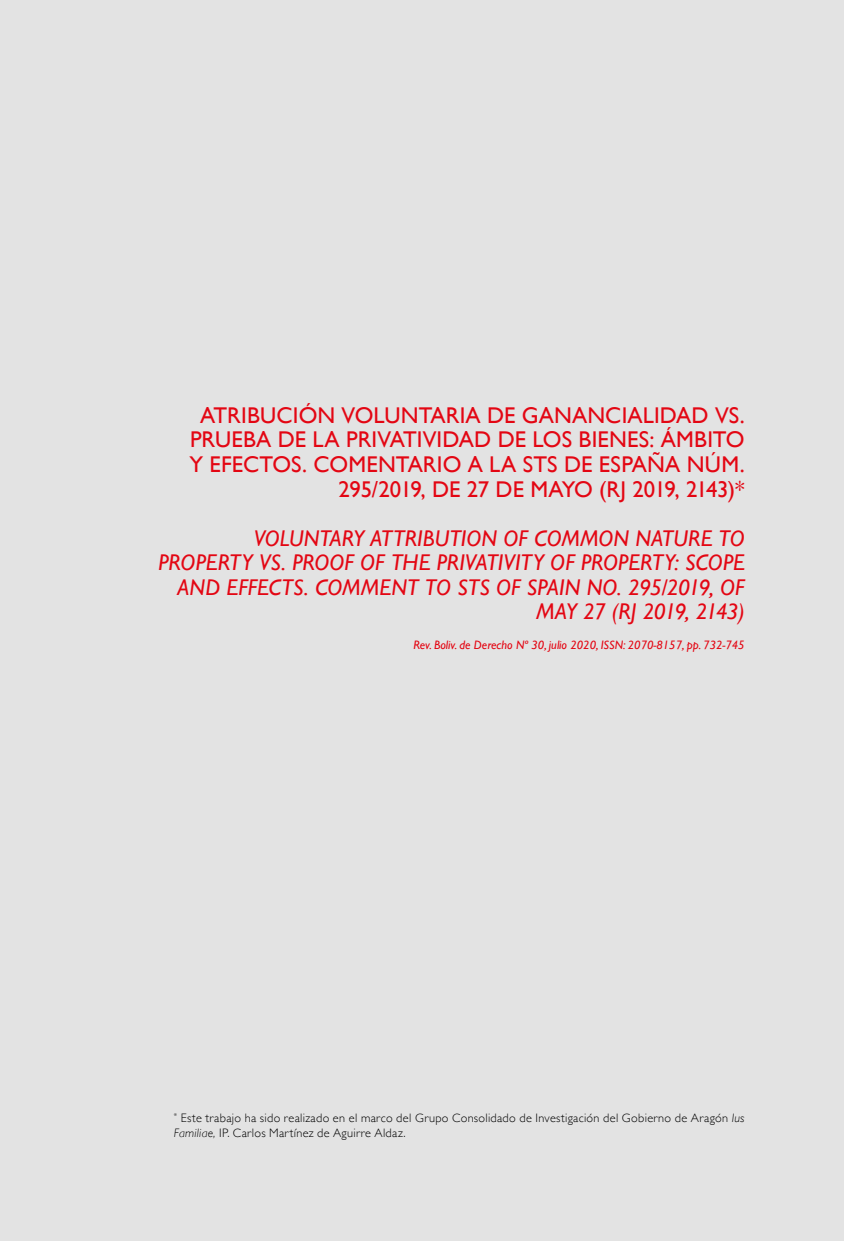
<style>
.page{position:relative;width:844px;height:1241px;background:#fff}
.page>*{position:absolute;margin:0;border:0;box-sizing:border-box;transform-origin:0 0}
.t1{font:22.75px/24.5px "Gill Sans";letter-spacing:.005em;color:#e30613;text-align:right}
.t2{font:italic 22.75px/24.5px "Gill Sans";color:#e30613;text-align:right}
.t3{font:300 12.25px/14.7px "Gill Sans";letter-spacing:.025em;color:#000}
.t4{font:italic 12.25px "Gill Sans";color:#e30613}
.s1{font-style:italic}
</style>
<div class="page">
<div style="left:0;top:0;width:843px;height:1240px;background:#e3e3e3"></div>
<p class="t1" style="left:189px;top:403px;width:556px">ATRIBUCIÓN VOLUNTARIA DE GANANCIALIDAD VS.<br>PRUEBA DE LA PRIVATIVIDAD DE LOS BIENES: ÁMBITO Y EFECTOS. COMENTARIO A LA STS DE ESPAÑA NÚM.<br>295/2019, DE 27 DE MAYO (RJ 2019, 2143)*</p>
<p class="t2" style="left:158px;top:525px;width:587px">VOLUNTARY ATTRIBUTION OF COMMON NATURE TO PROPERTY VS. PROOF OF THE PRIVATIVITY OF PROPERTY: SCOPE AND EFFECTS. COMMENT TO STS OF SPAIN NO. 295/2019, OF MAY 27 (RJ 2019, 2143)</p>
<p class="t4" style="left:413px;top:638px;width:333px">Rev. Boliv. de Derecho Nº 30, julio 2020, ISSN: 2070-8157, pp. 732-745</p>
<p class="t3" style="left:174px;top:1110px;width:572px"><sup>*</sup> Este trabajo ha sido realizado en el marco del Grupo Consolidado de Investigación del Gobierno de Aragón <span class="s1">Ius<br>Familiae,</span> IP. Carlos Martínez de Aguirre Aldaz.</p>
</div>
